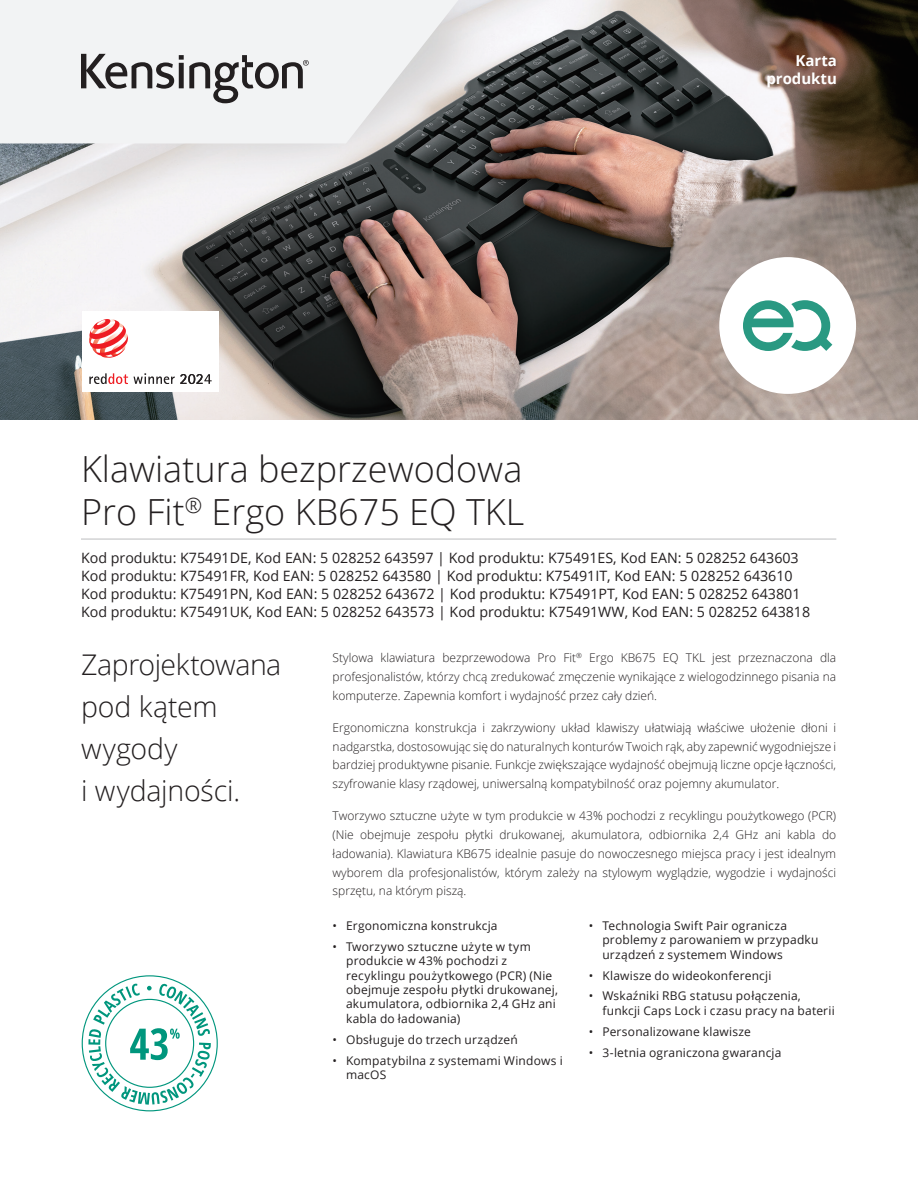
<style>
.page{position:relative;width:918px;height:1188px;background:#fff}
.page>*{position:absolute;margin:0;border:0;box-sizing:border-box;transform-origin:0 0}
.t1{font:300 36px/43.2px "Open Sans";color:#231f20}
.Product_Headline{font:300 28.5px/42px "Open Sans";letter-spacing:-.01em;color:#231f20}
.Filetype_Header_Blue{font:700 15px "Open Sans";color:#fff}
.t2{font:14.25px/18px "Open Sans";color:#231f20}
.Body{font:300 12px/18.8px "Open Sans";color:#231f20;text-align:justify}
.Feature_Bullets{font:12px/14.4px "Open Sans";letter-spacing:.015em;color:#231f20}
</style>
<div class="page">
<img style="left:0;top:0;width:918px;height:419px">
<hr style="left:81px;top:539px;width:755px;height:1px;background:#bcbdc0">
<div style="left:82px;top:311px;width:136px;height:81px;background:#fff"></div>
<svg style="left:89px;top:373px;width:39px;height:11px"></svg>
<svg style="left:89px;top:319px;width:39px;height:39px"></svg>
<svg style="left:134px;top:373px;width:78px;height:11px"></svg>
<div style="left:719px;top:257px;width:137px;height:137px;background:#fff;border-radius:50%"></div>
<svg style="left:743px;top:300px;width:89px;height:51px"></svg>
<svg style="left:82px;top:975px;width:136px;height:136px"></svg>
<svg style="left:0;top:0;width:458px;height:143px;fill:#f2f3f4"></svg>
<svg style="left:81px;top:54px;width:228px;height:49px"></svg>
<p class="Filetype_Header_Blue" style="left:796px;top:50px;width:43px">Karta</p>
<p class="Filetype_Header_Blue" style="left:766px;top:68px;width:72px">produktu</p>
<h1 class="t1" style="left:81px;top:446px;width:445px">Klawiatura bezprzewodowa<br>Pro Fit<sup>®</sup> Ergo KB675 EQ TKL</h1>
<p class="t2" style="left:81px;top:549px;width:731px">Kod produktu: K75491DE, Kod EAN: 5 028252 643597 | Kod produktu: K75491ES, Kod EAN: 5 028252 643603<br>Kod produktu: K75491FR, Kod EAN: 5 028252 643580 | Kod produktu: K75491IT, Kod EAN: 5 028252 643610<br>Kod produktu: K75491PN, Kod EAN: 5 028252 643672 | Kod produktu: K75491PT, Kod EAN: 5 028252 643801<br>Kod produktu: K75491UK, Kod EAN: 5 028252 643573 | Kod produktu: K75491WW, Kod EAN: 5 028252 643818</p>
<h3 class="Product_Headline" style="left:81px;top:643px;width:202px">Zaprojektowana pod kątem wygody<br>i wydajności.</h3>
<p class="Body" style="left:333px;top:648px;width:505px">Stylowa klawiatura bezprzewodowa Pro Fit<sup>®</sup> Ergo KB675 EQ TKL jest przeznaczona dla profesjonalistów, którzy chcą zredukować zmęczenie wynikające z wielogodzinnego pisania na komputerze. Zapewnia komfort i wydajność przez cały dzień.</p>
<p class="Body" style="left:333px;top:718px;width:505px">Ergonomiczna konstrukcja i zakrzywiony układ klawiszy ułatwiają właściwe ułożenie dłoni i nadgarstka, dostosowując się do naturalnych konturów Twoich rąk, aby zapewnić wygodniejsze i bardziej produktywne pisanie. Funkcje zwiększające wydajność obejmują liczne opcje łączności, szyfrowanie klasy rządowej, uniwersalną kompatybilność oraz pojemny akumulator.</p>
<p class="Body" style="left:333px;top:806px;width:505px">Tworzywo sztuczne użyte w tym produkcie w 43% pochodzi z recyklingu poużytkowego (PCR) (Nie obejmuje zespołu płytki drukowanej, akumulatora, odbiornika 2,4 GHz ani kabla do ładowania). Klawiatura KB675 idealnie pasuje do nowoczesnego miejsca pracy i jest idealnym wyborem dla profesjonalistów, którym zależy na stylowym wyglądzie, wygodzie i wydajności sprzętu, na którym piszą.</p>
<p class="Feature_Bullets" style="left:333px;top:918px;width:166px">• Ergonomiczna konstrukcja</p>
<p class="Feature_Bullets" style="left:346px;top:939px;width:213px;text-indent:-14px">• Tworzywo sztuczne użyte w tym produkcie w 43% pochodzi z recyklingu poużytkowego (PCR) (Nie obejmuje zespołu płytki drukowanej, akumulatora, odbiornika 2,4 GHz ani kabla do ładowania)</p>
<p class="Feature_Bullets" style="left:333px;top:1032px;width:187px">• Obsługuje do trzech urządzeń</p>
<p class="Feature_Bullets" style="left:346px;top:1053px;width:218px;text-indent:-14px">• Kompatybilna z systemami Windows i macOS</p>
<p class="Feature_Bullets" style="left:602px;top:918px;width:218px;text-indent:-14px">• Technologia Swift Pair ogranicza problemy z parowaniem w przypadku urządzeń z systemem Windows</p>
<p class="Feature_Bullets" style="left:589px;top:968px;width:184px">• Klawisze do wideokonferencji</p>
<p class="Feature_Bullets" style="left:602px;top:989px;width:234px;text-indent:-14px">• Wskaźniki RBG statusu połączenia, funkcji Caps Lock i czasu pracy na baterii</p>
<p class="Feature_Bullets" style="left:589px;top:1024px;width:163px">• Personalizowane klawisze</p>
<p class="Feature_Bullets" style="left:589px;top:1045px;width:194px">• 3-letnia ograniczona gwarancja</p>
</div>
